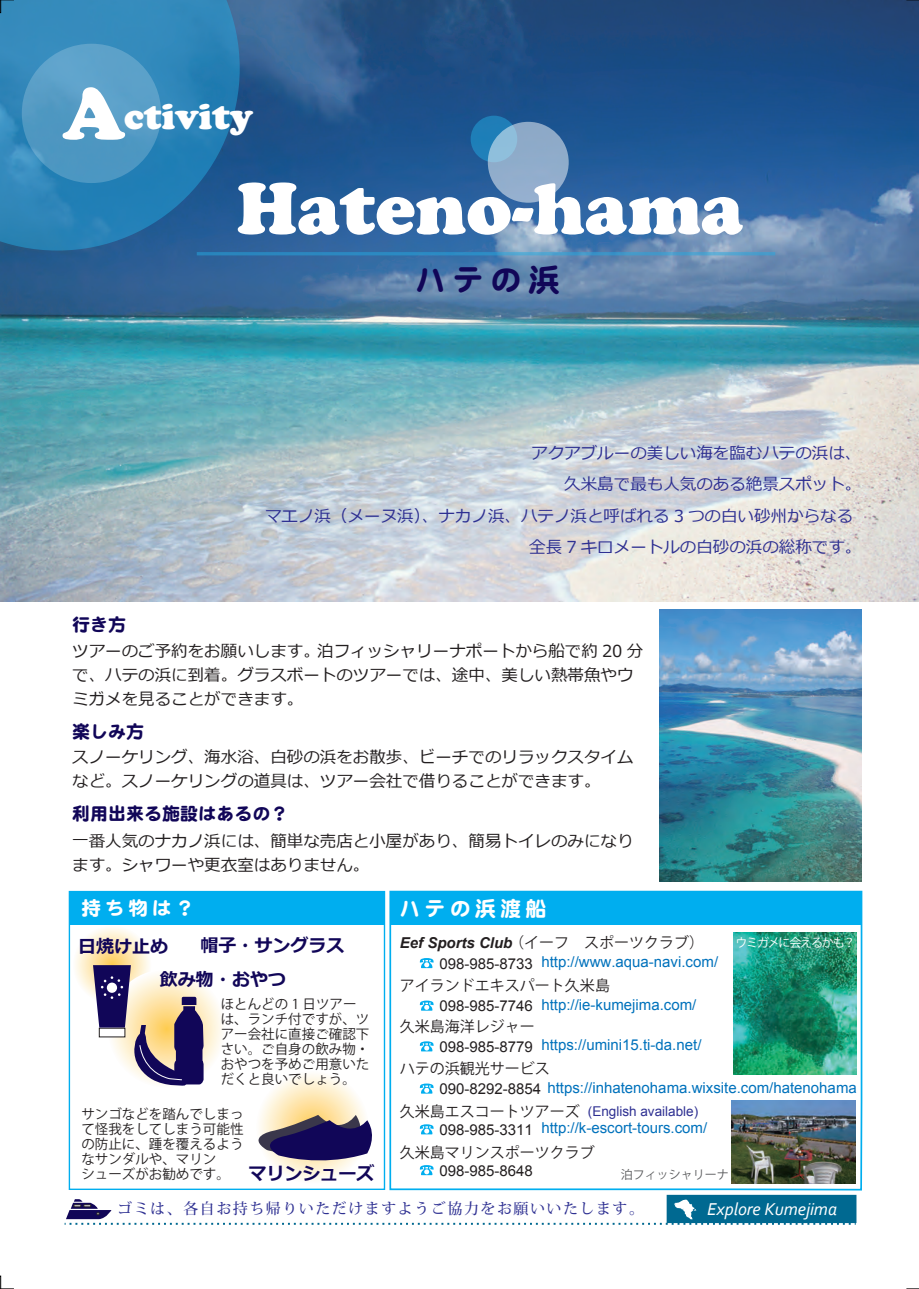
<style>
.page{position:relative;width:919px;height:1289px;background:#fff}
.page>*{position:absolute;margin:0;border:0;box-sizing:border-box;transform-origin:0 0}
.t1{font:72px "Cooper Black Std";color:#fff}
.t2{font:36px "Cooper Black Std";color:#fff}
.t3{font:31.5px "DF Maru Gothic SB MP RKSJ H";color:#110658}
.t4{font:21px "DF Maru Gothic SB MP RKSJ H";letter-spacing:.2em;color:#fff}
.t5{font:19.5px "DF Maru Gothic SB MP RKSJ H";color:#fff}
.t6{font:700 18px/33.6px "Meiryo";color:#110658}
.t7{font:18px "DF Maru Gothic SB MP RKSJ H";color:#110658}
.t8{font:italic 18px "Corbel";color:#fff}
.t9{font:16.5px/24px "Meiryo";color:#231f20}
.t10{font:16.5px "Meiryo";color:#2e3092}
.t11{font:15px "Arial";color:#0072bc}
.t12{font:15px "Koz Go Pr 6 N";color:#231f20}
.t13{font:500 15px "Koz Min Pr 6 N";letter-spacing:.1em;color:#2e3092}
.t14{font:italic 700 15px "Arial";color:#231f20}
.t15{font:15px "Arial";color:#231f20}
.t16{font:13.5px/15px "Koz Go Pr 6 N";color:#231f20}
.t17{font:13.5px "Arial";color:#2e3092}
.t18{font:12px "Koz Go Pr 6 N";letter-spacing:-.1em;color:#fff}
.t19{font:12px "Koz Go Pr 6 N";color:#57585a}
.s1{font-size:72px}
.s2{color:#231f20}
.s3{font-family:"Koz Go Pr 6 N";font-weight:400;font-style:normal}
</style>
<div class="page">
<div style="left:69px;top:890px;width:316px;height:299px;border:1px solid #00aeef"></div>
<div style="left:69px;top:891px;width:315px;height:33px;background:#00aeef"></div>
<svg style="left:389px;top:890px;width:474px;height:301px"></svg>
<svg style="left:72px;top:925px;width:83px;height:83px"></svg>
<svg style="left:107px;top:969px;width:118px;height:118px"></svg>
<img style="left:0;top:0;width:918px;height:601px">
<img style="left:659px;top:609px;width:202px;height:272px">
<svg style="left:255px;top:1070px;width:113px;height:113px"></svg>
<img style="left:731px;top:1100px;width:124px;height:83px">
<img style="left:733px;top:932px;width:123px;height:142px">
<svg style="left:0;top:0;width:240px;height:250px;background:#2b7db2"></svg>
<div style="left:470px;top:116px;width:47px;height:46px;background:#1f7eb8;border-radius:50%"></div>
<div style="left:488px;top:122px;width:80px;height:81px;background:linear-gradient(to right,#8fb4d2,#91a9c8);border-radius:50%"></div>
<div style="left:666px;top:1194px;width:190px;height:28px;background:#006991;border:2px solid #006991"></div>
<hr style="left:197px;top:252px;width:578px;height:3px;background:#24aae1">
<div style="left:22px;top:44px;width:139px;height:139px;background:#569cc5;border-radius:50%"></div>
<svg style="left:420px;top:958px;width:13px;height:10px"></svg>
<svg style="left:420px;top:1000px;width:13px;height:10px"></svg>
<svg style="left:420px;top:1041px;width:13px;height:10px"></svg>
<svg style="left:420px;top:1083px;width:13px;height:10px"></svg>
<svg style="left:420px;top:1124px;width:13px;height:10px"></svg>
<svg style="left:420px;top:1165px;width:13px;height:10px"></svg>
<svg style="left:65px;top:1199px;width:790px;height:25px"></svg>
<svg style="left:255px;top:1114px;width:117px;height:53px;background:#766c89"></svg>
<svg style="left:93px;top:965px;width:110px;height:122px"></svg>
<svg style="left:0;top:1275px;width:14px;height:14px"></svg>
<svg style="left:0;top:0;width:14px;height:13px"></svg>
<svg style="left:906px;top:0;width:12px;height:1px"></svg>
<svg style="left:906px;top:1288px;width:12px;height:1px"></svg>
<h2 class="t2" style="left:63px;top:95px;width:192px"><span class="s1">A</span>ctivity</h2>
<h1 class="t1" style="left:237px;top:165px;width:508px">Hateno-hama</h1>
<h3 class="t3" style="left:414px;top:264px;width:146px">ハテの浜</h3>
<p class="t7" style="left:72px;top:615px;width:55px">行き方</p>
<p class="t10" style="left:531px;top:441px;width:331px">アクアブルーの美しい海を臨むハテの浜は、</p>
<p class="t10" style="left:564px;top:472px;width:298px">久米島で最も人気のある絶景スポット。</p>
<p class="t10" style="left:265px;top:504px;width:589px">マエノ浜（メーヌ浜）、ナカノ浜、ハテノ浜と呼ばれる 3 つの白い砂州からなる</p>
<p class="t10" style="left:529px;top:535px;width:333px">全長 7 キロメートルの白砂の浜の総称です。</p>
<p class="t9" style="left:72px;top:640px;width:572px">ツアーのご予約をお願いします。泊フィッシャリーナポートから船で約 20 分で、ハテの浜に到着。グラスボートのツアーでは、途中、美しい熱帯魚やウミガメを見ることができます。</p>
<p class="t7" style="left:72px;top:722px;width:73px">楽しみ方</p>
<p class="t9" style="left:72px;top:745px;width:563px">スノーケリング、海水浴、白砂の浜をお散歩、ビーチでのリラックスタイムなど。スノーケリングの道具は、ツアー会社で借りることができます。</p>
<p class="t7" style="left:72px;top:804px;width:217px">利用出来る施設はあるの？</p>
<p class="t9" style="left:72px;top:830px;width:563px">一番人気のナカノ浜には、簡単な売店と小屋があり、簡易トイレのみになります。シャワーや更衣室はありません。</p>
<p class="t5" style="left:82px;top:898px;width:115px">持ち物は？</p>
<p class="t6" style="left:160px;top:929px;width:186px;text-indent:41px">帽子・サングラス飲み物・おやつ</p>
<p class="t6" style="left:78px;top:931px;width:91px">日焼け止め</p>
<p class="t16" style="left:221px;top:997px;width:150px">ほとんどの 1 日ツアーは、ランチ付ですが、ツアー会社に直接ご確認下さい。ご自身の飲み物・おやつを予めご用意いただくと良いでしょう。</p>
<p class="t16" style="left:81px;top:1106px;width:163px">サンゴなどを踏んでしまって怪我をしてしまう可能性の防止に、踵を覆えるようなサンダルや、マリン<br>シューズがお勧めです。</p>
<p class="t6" style="left:248px;top:1157px;width:127px">マリンシューズ</p>
<p class="t4" style="left:399px;top:897px;width:148px">ハテの浜渡船</p>
<p class="t11" style="left:439px;top:952px;width:280px"><span class="s2">098-985-8733</span> http://www.aqua-navi.com/</p>
<p class="t11" style="left:439px;top:994px;width:258px"><span class="s2">098-985-7746</span> http://ie-kumejima.com/</p>
<p class="t11" style="left:439px;top:1035px;width:263px"><span class="s2">098-985-8779</span> https://umini15.ti-da.net/</p>
<p class="t11" style="left:439px;top:1077px;width:419px"><span class="s2">090-8292-8854</span> https://inhatenohama.wixsite.com/hatenohama</p>
<p class="t15" style="left:439px;top:1119px;width:95px">098-985-3311</p>
<p class="t14" style="left:400px;top:932px;width:306px">Eef Sports Club <span class="s3">（イーフ　スポーツクラブ）</span></p>
<p class="t12" style="left:400px;top:976px;width:211px">アイランドエキスパート久米島</p>
<p class="t12" style="left:400px;top:1018px;width:136px">久米島海洋レジャー</p>
<p class="t12" style="left:400px;top:1060px;width:151px">ハテの浜観光サービス</p>
<p class="t12" style="left:400px;top:1102px;width:181px">久米島エスコートツアーズ</p>
<p class="t12" style="left:400px;top:1144px;width:196px">久米島マリンスポーツクラブ</p>
<p class="t18" style="left:735px;top:936px;width:121px">ウミガメに会えるかも？</p>
<p class="t17" style="left:587px;top:1102px;width:112px">(English available)</p>
<p class="t11" style="left:541px;top:1118px;width:167px">http://k-escort-tours.com/</p>
<p class="t15" style="left:439px;top:1160px;width:95px">098-985-8648</p>
<p class="t19" style="left:620px;top:1167px;width:109px">泊フィッシャリーナ</p>
<p class="t13" style="left:117px;top:1200px;width:528px">ゴミは、各自お持ち帰りいただけますようご協力をお願いいたします。</p>
<p class="t8" style="left:707px;top:1198px;width:131px">Explore Kumejima</p>
</div>
